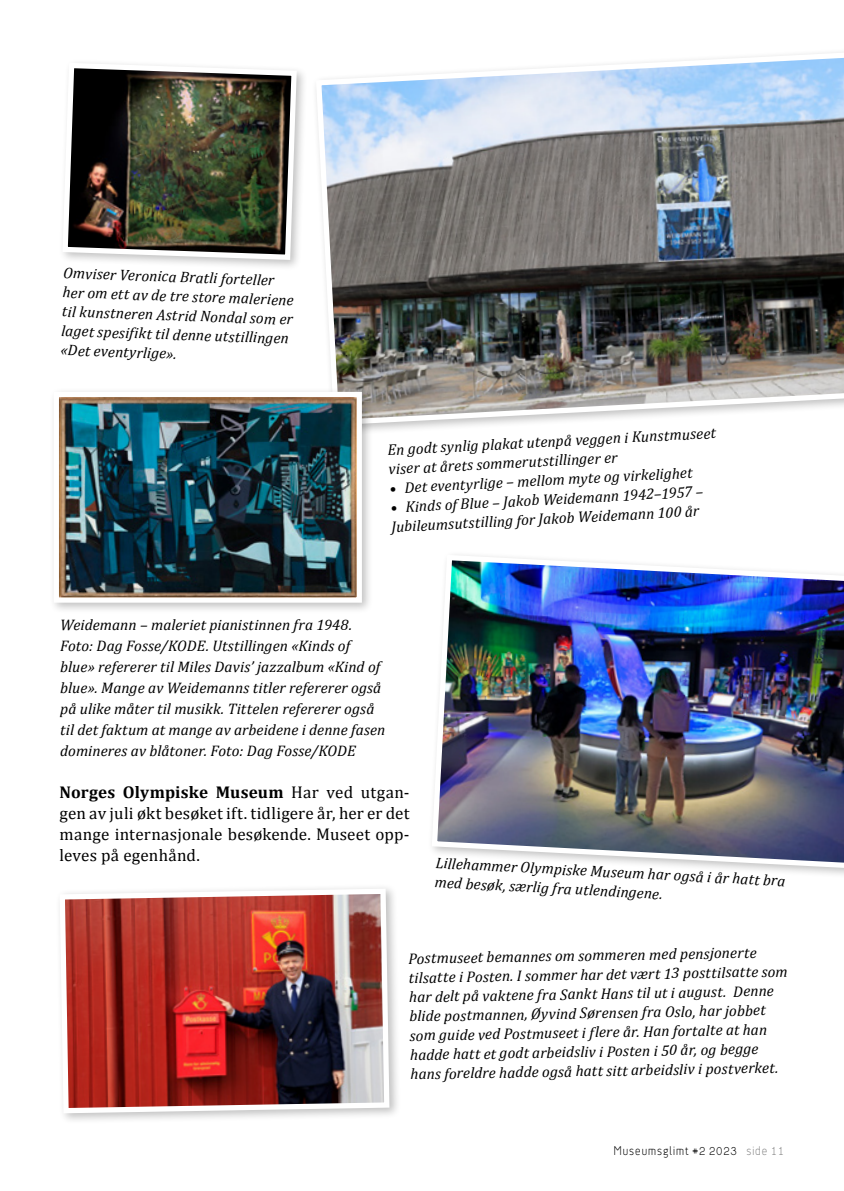
<style>
.page{position:relative;width:844px;height:1191px;background:#fff}
.page>*{position:absolute;margin:0;border:0;box-sizing:border-box;transform-origin:0 0}
.t1{font:17.15px/21px "Cambria";letter-spacing:.01em;color:#000;text-align:justify}
.t2{font:italic 15.4px/19.2px "Cambria";letter-spacing:.005em;color:#000}
.t3{font:italic 15.22px/19.2px "Cambria";color:#000}
.t4{font:300 12.25px "Jacobs Sans";letter-spacing:.025em;color:#000}
.s1{font-weight:700}
.s2{color:#878787}
</style>
<div class="page">
<img style="left:316px;top:52px;width:527px;height:376px">
<div style="left:58px;top:58px;width:250px;height:213px;background:#000;opacity:.25"></div>
<img style="left:60px;top:60px;width:239px;height:203px">
<div style="left:49px;top:387px;width:325px;height:227px;background:#000;opacity:.25"></div>
<img style="left:60px;top:398px;width:296px;height:198px">
<div style="left:54px;top:392px;width:308px;height:210px;border:5px solid #fff"></div>
<img style="left:432px;top:555px;width:411px;height:317px">
<div style="left:55px;top:883px;width:346px;height:241px;background:#000;opacity:.25"></div>
<img style="left:57px;top:886px;width:335px;height:230px">
<p class="t2" style="left:64px;top:262px;width:232px;rotate:2deg">Omviser Veronica Bratli forteller her om ett av de tre store maleriene til kunstneren Astrid Nondal som er laget spesifikt til denne utstillingen «Det eventyrlige».</p>
<p class="t3" style="left:387px;top:440px;width:330px;rotate:-3deg">En godt synlig plakat utenpå veggen i Kunstmuseet viser at årets sommerutstillinger er</p>
<p class="t3" style="left:389px;top:478px;width:305px;rotate:-3deg">• Det eventyrlige – mellom myte og virkelighet</p>
<p class="t3" style="left:390px;top:497px;width:314px;rotate:-3deg">• Kinds of Blue – Jakob Weidemann 1942–1957 –<br>Jubileumsutstilling for Jakob Weidemann 100 år</p>
<p class="t2" style="left:60px;top:614px;width:327px;line-height:21px">Weidemann – maleriet pianistinnen fra 1948.<br>Foto: Dag Fosse/KODE. Utstillingen «Kinds of blue» refererer til Miles Davis’ jazzalbum «Kind of blue». Mange av Weidemanns titler refererer også på ulike måter til musikk. Tittelen refererer også til det faktum at mange av arbeidene i denne fasen domineres av blåtoner. Foto: Dag Fosse/KODE</p>
<p class="t1" style="left:60px;top:782px;width:351px"><span class="s1">Norges Olympiske Museum</span> Har ved utgan&shy;gen av juli økt besøket ift. tidligere år, her er det mange internasjonale besøkende. Museet opp&shy;leves på egenhånd.</p>
<p class="t3" style="left:436px;top:852px;width:352px;rotate:3deg">Lillehammer Olympiske Museum har også i år hatt bra med besøk, særlig fra utlendingene.</p>
<p class="t2" style="left:408px;top:948px;width:380px;rotate:-1deg">Postmuseet bemannes om sommeren med pensjonerte tilsatte i Posten. I sommer har det vært 13 posttilsatte som har delt på vaktene fra Sankt Hans til ut i august. Denne blide postmannen, Øyvind Sørensen fra Oslo, har jobbet som guide ved Postmuseet i flere år. Han fortalte at han hadde hatt et godt arbeidsliv i Posten i 50 år, og begge hans foreldre hadde også hatt sitt arbeidsliv i postverket.</p>
<p class="t4" style="left:613px;top:1143px;width:172px">Museumsglimt #2 2023 <span class="s2">side 11</span></p>
</div>
